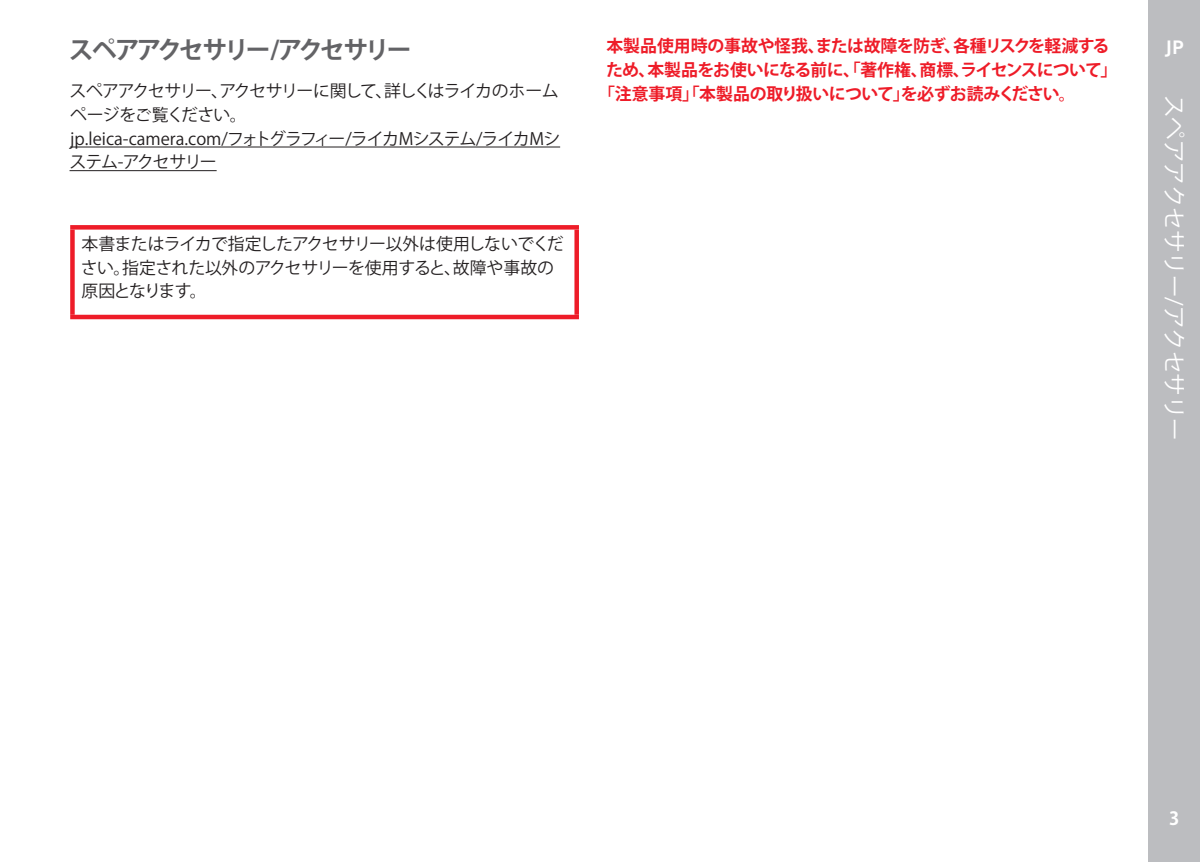
<style>
.page{position:relative;width:1200px;height:862px;background:#fff}
.page>*{position:absolute;margin:0;border:0;box-sizing:border-box;transform-origin:0 0}
.Heading____Chapter{font:700 24.75px "Koz Go Pr 6 N";letter-spacing:-.12em;color:#636366}
.t1{font:22.5px "Koz Go Pr 6 N";color:#fff}
.t2{font:700 20.25px "Corporate S";color:#fff}
.t3{font:700 18px "Koz Go Pr 6 N";color:#fff}
.Text____Body_Text{font:16.88px/23.6px "Koz Go Pr 6 N";letter-spacing:-.05em;color:#231f20}
.Text____Body_Text-2{font:700 16.88px "Koz Go Pr 6 N";letter-spacing:-.02em;color:#ee1c28}
.Text____Body_Text-3{font:16.88px/23.6px "Koz Go Pr 6 N";letter-spacing:-.075em;color:#231f20}
.Text____Body_Text-4{font:700 16.88px "Koz Go Pr 6 N";letter-spacing:-.04em;color:#ee1c28}
</style>
<div class="page">
<div style="left:1148px;top:0;width:51px;height:861px;background:#bcbdc0"></div>
<hr style="left:70px;top:146px;width:490px;height:1px;background:#231f20">
<hr style="left:69px;top:170px;width:147px;height:1px;background:#231f20">
<svg style="left:70px;top:225px;width:509px;height:4px;background:#ee202c"></svg>
<div style="left:70px;top:229px;width:5px;height:85px;background:#ee1c28"></div>
<div style="left:574px;top:229px;width:5px;height:85px;background:#ee1c28"></div>
<div style="left:70px;top:314px;width:509px;height:5px;background:#ee1c28"></div>
<p class="Text____Body_Text-2" style="left:606px;top:36px;width:504px">本製品使用時の事故や怪我、または故障を防ぎ、各種リスクを軽減する</p>
<p class="Text____Body_Text-4" style="left:606px;top:60px;width:512px">ため、本製品をお使いになる前に、「著作権、商標、ライセンスについて」</p>
<p class="Text____Body_Text-2" style="left:598px;top:84px;width:479px">「注意事項」「本製品の取り扱いについて」を必ずお読みください。</p>
<p class="Heading____Chapter" style="left:69px;top:35px;width:344px">スペアアクセサリー/アクセサリー</p>
<p class="t2" style="left:1164px;top:32px;width:20px">JP</p>
<p class="Text____Body_Text-3" style="left:69px;top:80px;width:490px">スペアアクセサリー、アクセサリーに関して、詳しくはライカのホームページをご覧ください。</p>
<p class="Text____Body_Text" style="left:69px;top:127px;width:492px">jp.leica-camera.com/フォトグラフィー/ライカMシステム/ライカMシステム-アクセサリー</p>
<p class="t1" style="left:1186px;top:94px;width:348px;rotate:90deg">スペアアクセサリー/アクセサリー</p>
<p class="Text____Body_Text" style="left:81px;top:232px;width:484px">本書またはライカで指定したアクセサリー以外は使用しないでください。指定された以外のアクセサリーを使用すると、故障や事故の原因となります。</p>
<p class="t3" style="left:1168px;top:808px;width:12px">3</p>
</div>
